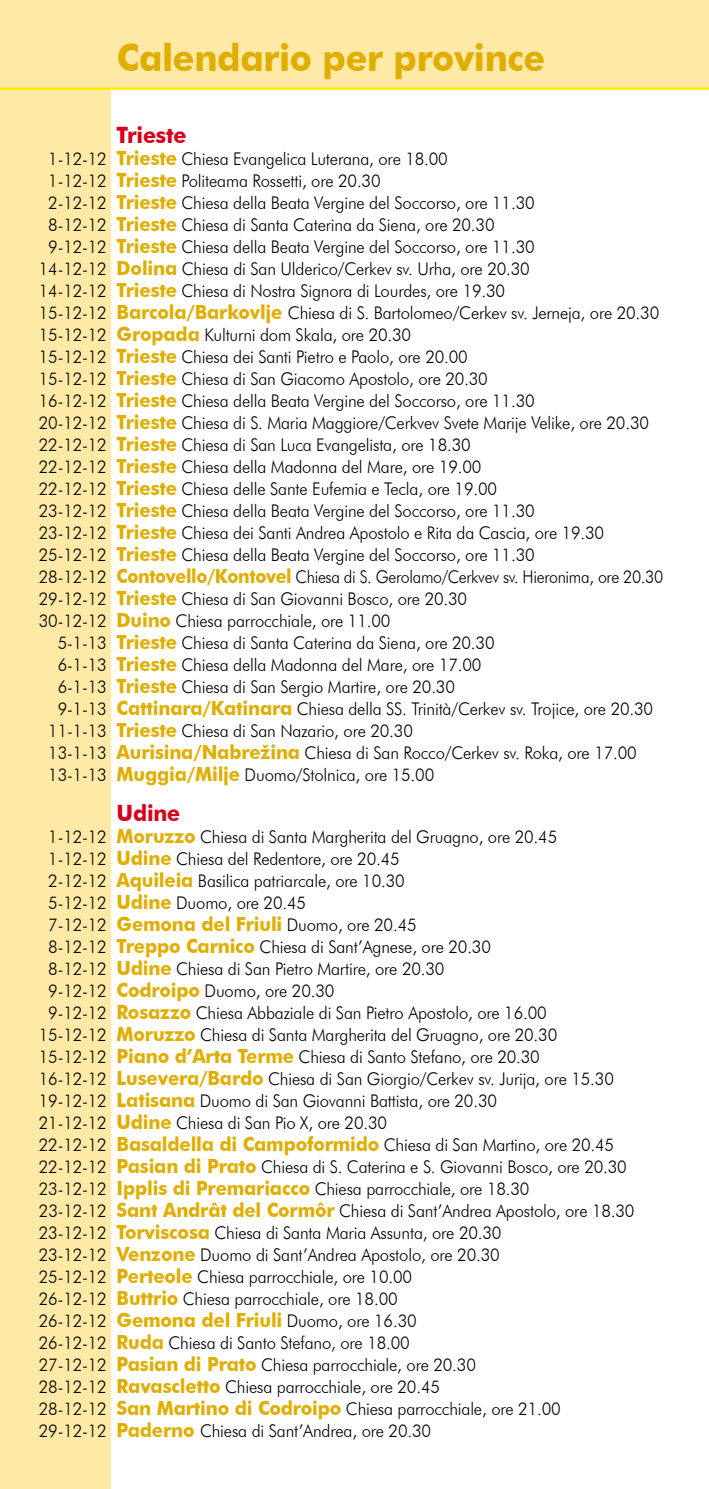
<style>
.page{position:relative;width:709px;height:1489px;background:#fff}
.page>*{position:absolute;margin:0;border:0;box-sizing:border-box;transform-origin:0 0}
.t1{font:700 37.5px "Futura BT";letter-spacing:-.01em;color:#e0ae00;scale:.95 1}
.t2{font:700 22.5px "Futura BT";letter-spacing:-.01em;color:#d7001c;scale:.95 1}
.t3{font:300 17.5px "Futura BT";letter-spacing:-.01em;color:#000;scale:.95 1}
.s1{font-weight:700;font-size:19.5px;color:#e0ae00}
</style>
<div class="page">
<div style="left:0;top:89px;width:111px;height:1399px;background:#feeaa6"></div>
<div style="left:0;top:0;width:709px;height:89px;background:#feeaa6"></div>
<hr style="left:0;top:87px;width:709px;height:3px;background:#ffed00">
<h1 class="t1" style="left:117px;top:35px;width:452px">Calendario per province</h1>
<p class="t2" style="left:117px;top:121px;width:75px">Trieste</p>
<p class="t3" style="left:48px;top:148px;width:422px">1-12-12 <span class="s1">Trieste</span> Chiesa Evangelica Luterana, ore 18.00</p>
<p class="t3" style="left:48px;top:170px;width:351px">1-12-12 <span class="s1">Trieste</span> Politeama Rossetti, ore 20.30</p>
<p class="t3" style="left:48px;top:192px;width:513px">2-12-12 <span class="s1">Trieste</span> Chiesa della Beata Vergine del Soccorso, ore 11.30</p>
<p class="t3" style="left:48px;top:214px;width:471px">8-12-12 <span class="s1">Trieste</span> Chiesa di Santa Caterina da Siena, ore 20.30</p>
<p class="t3" style="left:48px;top:236px;width:513px">9-12-12 <span class="s1">Trieste</span> Chiesa della Beata Vergine del Soccorso, ore 11.30</p>
<p class="t3" style="left:39px;top:258px;width:518px">14-12-12 <span class="s1">Dolina</span> Chiesa di San Ulderico/Cerkev sv. Urha, ore 20.30</p>
<p class="t3" style="left:39px;top:280px;width:492px">14-12-12 <span class="s1">Trieste</span> Chiesa di Nostra Signora di Lourdes, ore 19.30</p>
<p class="t3" style="left:39px;top:302px;width:654px">15-12-12 <span class="s1">Barcola/Barkovlje</span> Chiesa di S. Bartolomeo/Cerkev sv. Jerneja, ore 20.30</p>
<p class="t3" style="left:39px;top:324px;width:393px">15-12-12 <span class="s1">Gropada</span> Kulturni dom Skala, ore 20.30</p>
<p class="t3" style="left:39px;top:346px;width:453px">15-12-12 <span class="s1">Trieste</span> Chiesa dei Santi Pietro e Paolo, ore 20.00</p>
<p class="t3" style="left:39px;top:368px;width:474px">15-12-12 <span class="s1">Trieste</span> Chiesa di San Giacomo Apostolo, ore 20.30</p>
<p class="t3" style="left:39px;top:390px;width:523px">16-12-12 <span class="s1">Trieste</span> Chiesa della Beata Vergine del Soccorso, ore 11.30</p>
<p class="t3" style="left:39px;top:412px;width:643px">20-12-12 <span class="s1">Trieste</span> Chiesa di S. Maria Maggiore/Cerkvev Svete Marije Velike, ore 20.30</p>
<p class="t3" style="left:39px;top:434px;width:456px">22-12-12 <span class="s1">Trieste</span> Chiesa di San Luca Evangelista, ore 18.30</p>
<p class="t3" style="left:39px;top:456px;width:467px">22-12-12 <span class="s1">Trieste</span> Chiesa della Madonna del Mare, ore 19.00</p>
<p class="t3" style="left:39px;top:478px;width:484px">22-12-12 <span class="s1">Trieste</span> Chiesa delle Sante Eufemia e Tecla, ore 19.00</p>
<p class="t3" style="left:39px;top:500px;width:523px">23-12-12 <span class="s1">Trieste</span> Chiesa della Beata Vergine del Soccorso, ore 11.30</p>
<p class="t3" style="left:39px;top:522px;width:596px">23-12-12 <span class="s1">Trieste</span> Chiesa dei Santi Andrea Apostolo e Rita da Cascia, ore 19.30</p>
<p class="t3" style="left:39px;top:544px;width:523px">25-12-12 <span class="s1">Trieste</span> Chiesa della Beata Vergine del Soccorso, ore 11.30</p>
<p class="t3" style="left:39px;top:566px;width:658px">28-12-12 <span class="s1">Contovello/Kontovel</span> Chiesa di S. Gerolamo/Cerkvev sv. Hieronima, ore 20.30</p>
<p class="t3" style="left:39px;top:588px;width:452px">29-12-12 <span class="s1">Trieste</span> Chiesa di San Giovanni Bosco, ore 20.30</p>
<p class="t3" style="left:39px;top:610px;width:371px">30-12-12 <span class="s1">Duino</span> Chiesa parrocchiale, ore 11.00</p>
<p class="t3" style="left:58px;top:632px;width:461px">5-1-13 <span class="s1">Trieste</span> Chiesa di Santa Caterina da Siena, ore 20.30</p>
<p class="t3" style="left:58px;top:654px;width:447px">6-1-13 <span class="s1">Trieste</span> Chiesa della Madonna del Mare, ore 17.00</p>
<p class="t3" style="left:58px;top:676px;width:419px">6-1-13 <span class="s1">Trieste</span> Chiesa di San Sergio Martire, ore 20.30</p>
<p class="t3" style="left:58px;top:698px;width:628px">9-1-13 <span class="s1">Cattinara/Katinara</span> Chiesa della SS. Trinità/Cerkev sv. Trojice, ore 20.30</p>
<p class="t3" style="left:48px;top:720px;width:385px">11-1-13 <span class="s1">Trieste</span> Chiesa di San Nazario, ore 20.30</p>
<p class="t3" style="left:48px;top:742px;width:621px">13-1-13 <span class="s1">Aurisina/Nabrežina</span> Chiesa di San Rocco/Cerkev sv. Roka, ore 17.00</p>
<p class="t3" style="left:48px;top:764px;width:408px">13-1-13 <span class="s1">Muggia/Milje</span> Duomo/Stolnica, ore 15.00</p>
<p class="t2" style="left:117px;top:799px;width:68px">Udine</p>
<p class="t3" style="left:48px;top:826px;width:537px">1-12-12 <span class="s1">Moruzzo</span> Chiesa di Santa Margherita del Gruagno, ore 20.45</p>
<p class="t3" style="left:48px;top:848px;width:371px">1-12-12 <span class="s1">Udine</span> Chiesa del Redentore, ore 20.45</p>
<p class="t3" style="left:48px;top:870px;width:377px">2-12-12 <span class="s1">Aquileia</span> Basilica patriarcale, ore 10.30</p>
<p class="t3" style="left:48px;top:892px;width:273px">5-12-12 <span class="s1">Udine</span> Duomo, ore 20.45</p>
<p class="t3" style="left:48px;top:914px;width:389px">7-12-12 <span class="s1">Gemona del Friuli</span> Duomo, ore 20.45</p>
<p class="t3" style="left:48px;top:936px;width:467px">8-12-12 <span class="s1">Treppo Carnico</span> Chiesa di Sant’Agnese, ore 20.30</p>
<p class="t3" style="left:48px;top:958px;width:418px">8-12-12 <span class="s1">Udine</span> Chiesa di San Pietro Martire, ore 20.30</p>
<p class="t3" style="left:48px;top:980px;width:302px">9-12-12 <span class="s1">Codroipo</span> Duomo, ore 20.30</p>
<p class="t3" style="left:48px;top:1002px;width:526px">9-12-12 <span class="s1">Rosazzo</span> Chiesa Abbaziale di San Pietro Apostolo, ore 16.00</p>
<p class="t3" style="left:39px;top:1024px;width:547px">15-12-12 <span class="s1">Moruzzo</span> Chiesa di Santa Margherita del Gruagno, ore 20.30</p>
<p class="t3" style="left:39px;top:1046px;width:529px">15-12-12 <span class="s1">Piano d’Arta Terme</span> Chiesa di Santo Stefano, ore 20.30</p>
<p class="t3" style="left:39px;top:1068px;width:607px">16-12-12 <span class="s1">Lusevera/Bardo</span> Chiesa di San Giorgio/Cerkev sv. Jurija, ore 15.30</p>
<p class="t3" style="left:39px;top:1090px;width:483px">19-12-12 <span class="s1">Latisana</span> Duomo di San Giovanni Battista, ore 20.30</p>
<p class="t3" style="left:39px;top:1112px;width:368px">21-12-12 <span class="s1">Udine</span> Chiesa di San Pio X, ore 20.30</p>
<p class="t3" style="left:39px;top:1134px;width:607px">22-12-12 <span class="s1">Basaldella di Campoformido</span> Chiesa di San Martino, ore 20.45</p>
<p class="t3" style="left:39px;top:1156px;width:620px">22-12-12 <span class="s1">Pasian di Prato</span> Chiesa di S. Caterina e S. Giovanni Bosco, ore 20.30</p>
<p class="t3" style="left:39px;top:1178px;width:518px">23-12-12 <span class="s1">Ipplis di Premariacco</span> Chiesa parrocchiale, ore 18.30</p>
<p class="t3" style="left:39px;top:1200px;width:628px">23-12-12 <span class="s1">Sant Andrât del Cormôr</span> Chiesa di Sant’Andrea Apostolo, ore 18.30</p>
<p class="t3" style="left:39px;top:1222px;width:488px">23-12-12 <span class="s1">Torviscosa</span> Chiesa di Santa Maria Assunta, ore 20.30</p>
<p class="t3" style="left:39px;top:1244px;width:486px">23-12-12 <span class="s1">Venzone</span> Duomo di Sant’Andrea Apostolo, ore 20.30</p>
<p class="t3" style="left:39px;top:1266px;width:394px">25-12-12 <span class="s1">Perteole</span> Chiesa parrocchiale, ore 10.00</p>
<p class="t3" style="left:39px;top:1288px;width:379px">26-12-12 <span class="s1">Buttrio</span> Chiesa parrocchiale, ore 18.00</p>
<p class="t3" style="left:39px;top:1310px;width:399px">26-12-12 <span class="s1">Gemona del Friuli</span> Duomo, ore 16.30</p>
<p class="t3" style="left:39px;top:1332px;width:392px">26-12-12 <span class="s1">Ruda</span> Chiesa di Santo Stefano, ore 18.00</p>
<p class="t3" style="left:39px;top:1354px;width:461px">27-12-12 <span class="s1">Pasian di Prato</span> Chiesa parrocchiale, ore 20.30</p>
<p class="t3" style="left:39px;top:1376px;width:424px">28-12-12 <span class="s1">Ravascletto</span> Chiesa parrocchiale, ore 20.45</p>
<p class="t3" style="left:39px;top:1398px;width:550px">28-12-12 <span class="s1">San Martino di Codroipo</span> Chiesa parrocchiale, ore 21.00</p>
<p class="t3" style="left:39px;top:1420px;width:414px">29-12-12 <span class="s1">Paderno</span> Chiesa di Sant’Andrea, ore 20.30</p>
</div>
